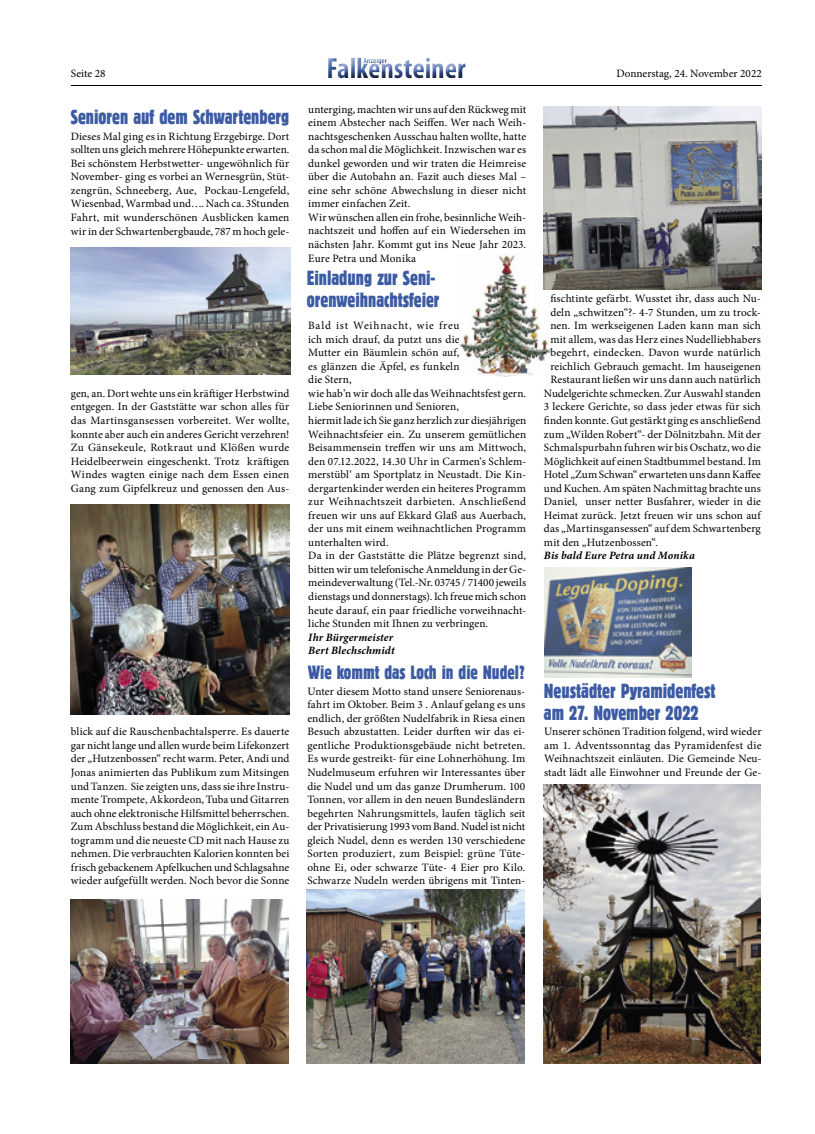
<style>
.page{position:relative;width:815px;height:1134px;background:#fff}
.page>*{position:absolute;margin:0;border:0;box-sizing:border-box;transform-origin:0 0}
.t1{font:700 condensed 29.38px "Myriad Pro";color:#3c5ba3}
.t2{font:21.25px/21.2px "Block D Regu Extr Cond";color:#3c5ba3}
.t3{font:20px "Block D Regu Extr Cond";color:#3c5ba3}
.t4{font:11.25px/13.5px "Minion Pro";letter-spacing:.005em;color:#000;text-align:justify}
.t5{font:italic 700 11.25px/13.5px "Minion Pro";letter-spacing:.015em;color:#000}
.t6{font:700 condensed 7.75px "Myriad Pro";color:#3c5ba3}
</style>
<div class="page">
<hr style="left:71px;top:85px;width:691px;height:1px;background:#000">
<div style="left:322px;top:50px;width:156px;height:36px;background:#fff"></div>
<div style="left:322px;top:53px;width:152px;height:33px;background:#000;opacity:.75"></div>
<img style="left:459px;top:254px;width:91px;height:122px">
<img style="left:71px;top:900px;width:218px;height:163px">
<img style="left:71px;top:505px;width:219px;height:209px">
<img style="left:71px;top:248px;width:219px;height:126px">
<img style="left:544px;top:785px;width:217px;height:278px">
<img style="left:544px;top:567px;width:147px;height:110px">
<img style="left:544px;top:106px;width:217px;height:183px">
<img style="left:307px;top:889px;width:218px;height:174px">
<p class="t6" style="left:363px;top:56px;width:25px">Anzeiger</p>
<h1 class="t1" style="left:326px;top:50px;width:141px">Falkensteiner</h1>
<p class="t4" style="left:71px;top:67px;width:36px">Seite 28</p>
<p class="t4" style="left:616px;top:67px;width:147px">Donnerstag, 24. November 2022</p>
<h2 class="t2" style="left:71px;top:106px;width:220px">Senioren auf dem Schwartenberg</h2>
<p class="t4" style="left:71px;top:129px;width:220px">Dieses Mal ging es in Richtung Erzgebirge. Dort sollten uns gleich mehrere Höhepunkte erwarten.<br>Bei schönstem Herbstwetter- ungewöhnlich für November- ging es vorbei an Wernesgrün, Stüt&shy;zengrün, Schneeberg, Aue, Pockau-Lengefeld, Wiesenbad, Warmbad und…. Nach ca. 3Stunden Fahrt, mit wunderschönen Ausblicken kamen wir in der Schwartenbergbaude, 787 m hoch gele-</p>
<p class="t4" style="left:71px;top:387px;width:220px">gen, an. Dort wehte uns ein kräftiger Herbstwind entgegen. In der Gaststätte war schon alles für das Martinsgansessen vorbereitet. Wer wollte, konnte aber auch ein anderes Gericht verzehren!<br>Zu Gänsekeule, Rotkraut und Klößen wurde Heidelbeerwein eingeschenkt. Trotz kräftigen Windes wagten einige nach dem Essen einen Gang zum Gipfelkreuz und genossen den Aus-</p>
<p class="t4" style="left:71px;top:725px;width:220px">blick auf die Rauschenbachtalsperre. Es dauerte gar nicht lange und allen wurde beim Lifekonzert der „Hutzenbossen“ recht warm. Peter, Andi und Jonas animierten das Publikum zum Mitsingen und Tanzen. Sie zeigten uns, dass sie ihre Instru&shy;mente Trompete, Akkordeon, Tuba und Gitarren auch ohne elektronische Hilfsmittel beherrschen.<br>Zum Abschluss bestand die Möglichkeit, ein Au&shy;togramm und die neueste CD mit nach Hause zu nehmen. Die verbrauchten Kalorien konnten bei frisch gebackenem Apfelkuchen und Schlagsahne wieder aufgefüllt werden. Noch bevor die Sonne</p>
<p class="t4" style="left:308px;top:102px;width:219px;text-align:left">unterging, machten wir uns auf den Rückweg mit einem Abstecher nach Seiffen. Wer nach Weih&shy;nachtsgeschenken Ausschau halten wollte, hatte da schon mal die Möglichkeit. Inzwischen war es dunkel geworden und wir traten die Heimreise über die Autobahn an. Fazit auch dieses Mal – eine sehr schöne Abwechslung in dieser nicht immer einfachen Zeit.<br>Wir wünschen allen ein frohe, besinnliche Weih&shy;nachtszeit und hoffen auf ein Wiedersehen im nächsten Jahr. Kommt gut ins Neue Jahr 2023.<br>Eure Petra und Monika</p>
<h2 class="t2" style="left:307px;top:268px;width:134px">Einladung zur Seni&shy;orenweihnachtsfeier</h2>
<p class="t4" style="left:308px;top:319px;width:219px;text-align:left">Bald ist Weihnacht, wie freu<br>ich mich drauf, da putzt uns die<br>Mutter ein Bäumlein schön auf,<br>es glänzen die Äpfel, es funkeln<br>die Stern,<br>wie hab’n wir doch alle das Weihnachtsfest gern.<br>Liebe Seniorinnen und Senioren,<br>hiermit lade ich Sie ganz herzlich zur diesjährigen Weihnachtsfeier ein. Zu unserem gemütlichen Beisammensein treffen wir uns am Mittwoch, den 07.12.2022, 14.30 Uhr in Carmen‘s Schlem&shy;merstübl‘ am Sportplatz in Neustadt. Die Kin&shy;dergartenkinder werden ein heiteres Programm zur Weihnachtszeit darbieten. Anschließend freuen wir uns auf Ekkard Glaß aus Auerbach, der uns mit einem weihnachtlichen Programm unterhalten wird.<br>Da in der Gaststätte die Plätze begrenzt sind, bitten wir um telefonische Anmeldung in der Ge&shy;meindeverwaltung (Tel.-Nr. 03745 / 71400 jeweils dienstags und donnerstags). Ich freue mich schon heute darauf, ein paar friedliche vorweihnacht&shy;liche Stunden mit Ihnen zu verbringen.</p>
<p class="t5" style="left:308px;top:630px;width:88px">Ihr Bürgermeister<br>Bert Blechschmidt</p>
<h3 class="t3" style="left:308px;top:663px;width:218px">Wie kommt das Loch in die Nudel?</h3>
<p class="t4" style="left:307px;top:684px;width:219px">Unter diesem Motto stand unsere Seniorenaus&shy;fahrt im Oktober. Beim 3 . Anlauf gelang es uns endlich, der größten Nudelfabrik in Riesa einen Besuch abzustatten. Leider durften wir das ei&shy;gentliche Produktionsgebäude nicht betreten.<br>Es wurde gestreikt- für eine Lohnerhöhung. Im Nudelmuseum erfuhren wir Interessantes über die Nudel und um das ganze Drumherum. 100<br>Tonnen, vor allem in den neuen Bundesländern begehrten Nahrungsmittels, laufen täglich seit der Privatisierung 1993 vom Band. Nudel ist nicht gleich Nudel, denn es werden 130 verschiedene Sorten produziert, zum Beispiel: grüne Tüte&shy;ohne Ei, oder schwarze Tüte- 4 Eier pro Kilo.<br>Schwarze Nudeln werden übrigens mit Tinten-</p>
<p class="t4" style="left:550px;top:292px;width:212px">fischtinte gefärbt. Wusstet ihr, dass auch Nu-</p>
<p class="t4" style="left:550px;top:305px;width:212px">deln „schwitzen“?- 4-7 Stunden, um zu trock-</p>
<p class="t4" style="left:550px;top:319px;width:212px">nen. Im werkseigenen Laden kann man sich</p>
<p class="t4" style="left:550px;top:332px;width:212px">mit allem, was das Herz eines Nudelliebhabers</p>
<p class="t4" style="left:550px;top:346px;width:212px">begehrt, eindecken. Davon wurde natürlich</p>
<p class="t4" style="left:550px;top:360px;width:212px">reichlich Gebrauch gemacht. Im hauseigenen</p>
<p class="t4" style="left:550px;top:373px;width:212px">Restaurant ließen wir uns dann auch natürlich</p>
<p class="t4" style="left:544px;top:387px;width:218px">Nudelgerichte schmecken. Zur Auswahl standen</p>
<p class="t4" style="left:544px;top:400px;width:219px">3 leckere Gerichte, so dass jeder etwas für sich</p>
<p class="t4" style="left:544px;top:414px;width:218px">finden konnte. Gut gestärkt ging es anschließend</p>
<p class="t4" style="left:544px;top:427px;width:218px">zum „Wilden Robert“- der Dölnitzbahn. Mit der</p>
<p class="t4" style="left:544px;top:441px;width:218px">Schmalspurbahn fuhren wir bis Oschatz, wo die</p>
<p class="t4" style="left:544px;top:454px;width:218px">Möglichkeit auf einen Stadtbummel bestand. Im</p>
<p class="t4" style="left:544px;top:468px;width:218px">Hotel „Zum Schwan“ erwarteten uns dann Kaffee</p>
<p class="t4" style="left:544px;top:481px;width:218px">und Kuchen. Am späten Nachmittag brachte uns</p>
<p class="t4" style="left:544px;top:495px;width:218px">Daniel, unser netter Busfahrer, wieder in die</p>
<p class="t4" style="left:544px;top:508px;width:218px">Heimat zurück. Jetzt freuen wir uns schon auf</p>
<p class="t4" style="left:544px;top:522px;width:218px">das „Martinsgansessen“ auf dem Schwartenberg</p>
<p class="t4" style="left:544px;top:535px;width:116px">mit den „Hutzenbossen“.</p>
<p class="t5" style="left:544px;top:549px;width:152px">Bis bald Eure Petra und Monika</p>
<h2 class="t2" style="left:544px;top:680px;width:173px">Neustädter Pyramidenfest am 27. November 2022</h2>
<p class="t4" style="left:544px;top:725px;width:219px">Unserer schönen Tradition folgend, wird wieder am 1. Adventssonntag das Pyramidenfest die Weihnachtszeit einläuten. Die Gemeinde Neu&shy;stadt lädt alle Einwohner und Freunde der Ge-</p>
</div>
